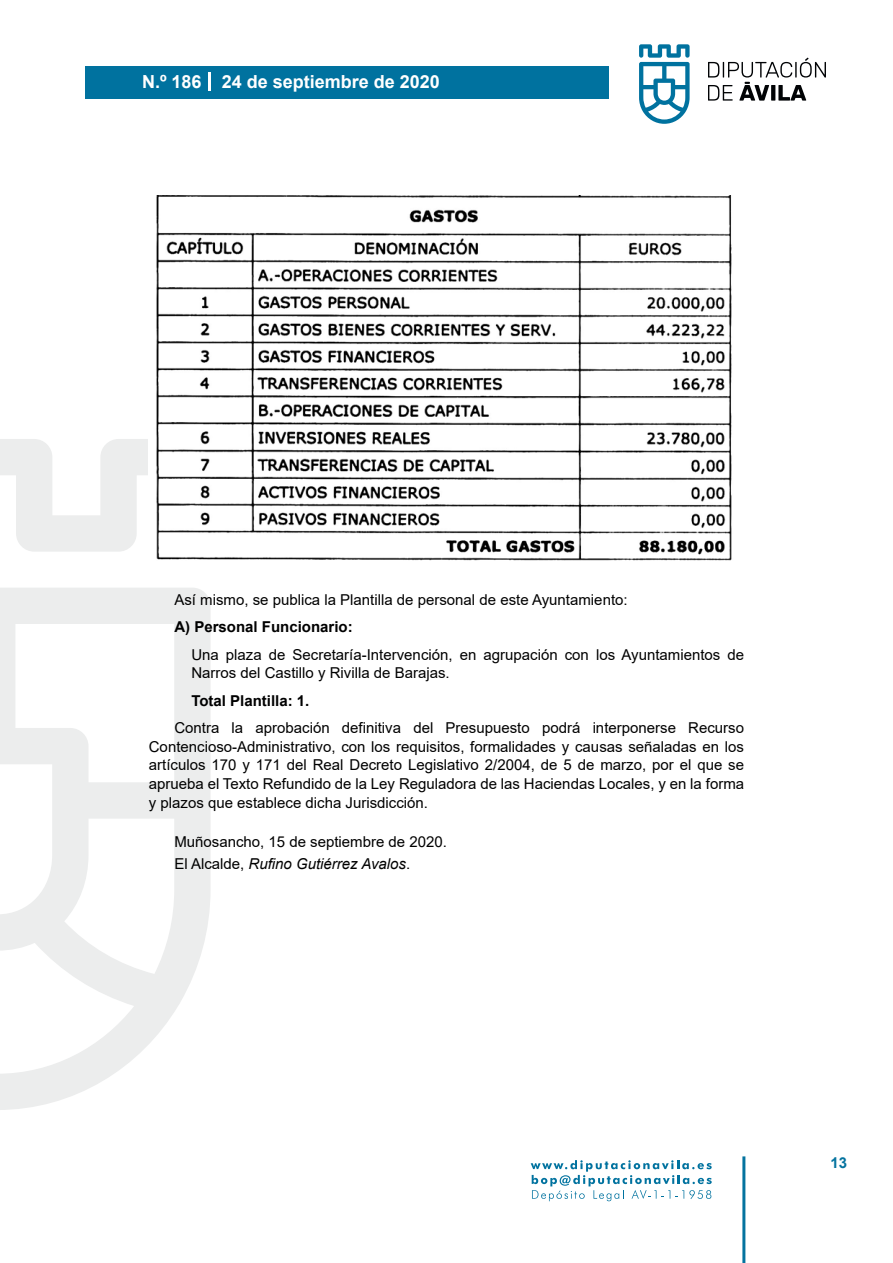
<style>
.page{position:relative;width:893px;height:1263px;background:#fff}
.page>*{position:absolute;margin:0;border:0;box-sizing:border-box;transform-origin:0 0}
.t1{font:700 18px "Arial";color:#fff}
.t2{font:15px/18.8px "Arial";color:#000}
.t3{font:700 15px "Arial";color:#000}
.t4{font:700 15px "Arial";color:#04739f}
.s1{font-style:italic}
</style>
<div class="page">
<svg style="left:531px;top:1160px;width:181px;height:41px"></svg>
<div style="left:85px;top:66px;width:523px;height:33px;background:#00729f"></div>
<svg style="left:639px;top:44px;width:51px;height:80px"></svg>
<svg style="left:708px;top:58px;width:118px;height:43px"></svg>
<hr style="left:742px;top:1156px;width:3px;height:107px;background:#04739f">
<svg style="left:208px;top:72px;width:2px;height:18px"></svg>
<svg style="left:0;top:439px;width:211px;height:671px"></svg>
<img style="left:148px;top:196px;width:584px;height:370px">
<p class="t1" style="left:142px;top:69px;width:299px">N.º 186 24 de septiembre de 2020</p>
<p class="t2" style="left:174px;top:590px;width:455px">Así mismo, se publica la Plantilla de personal de este Ayuntamiento:</p>
<p class="t3" style="left:174px;top:616px;width:180px">A) Personal Funcionario:</p>
<p class="t2" style="left:191px;top:645px;width:554px">Una plaza de Secretaría-Intervención, en agrupación con los Ayuntamientos de<br>Narros del Castillo y Rivilla de Barajas.</p>
<p class="t3" style="left:191px;top:690px;width:120px">Total Plantilla: 1.</p>
<p class="t2" style="left:149px;top:718px;width:597px;text-align:justify;text-indent:26px">Contra la aprobación definitiva del Presupuesto podrá interponerse Recurso Contencioso-Administrativo, con los requisitos, formalidades y causas señaladas en los artículos 170 y 171 del Real Decreto Legislativo 2/2004, de 5 de marzo, por el que se aprueba el Texto Refundido de la Ley Reguladora de las Haciendas Locales, y en la forma y plazos que establece dicha Jurisdicción.</p>
<p class="t2" style="left:174px;top:830px;width:274px;line-height:22.2px">Muñosancho, 15 de septiembre de 2020.<br>El Alcalde, <span class="s1">Rufino Gutiérrez Avalos</span>.</p>
<p class="t4" style="left:831px;top:1152px;width:18px">13</p>
</div>
